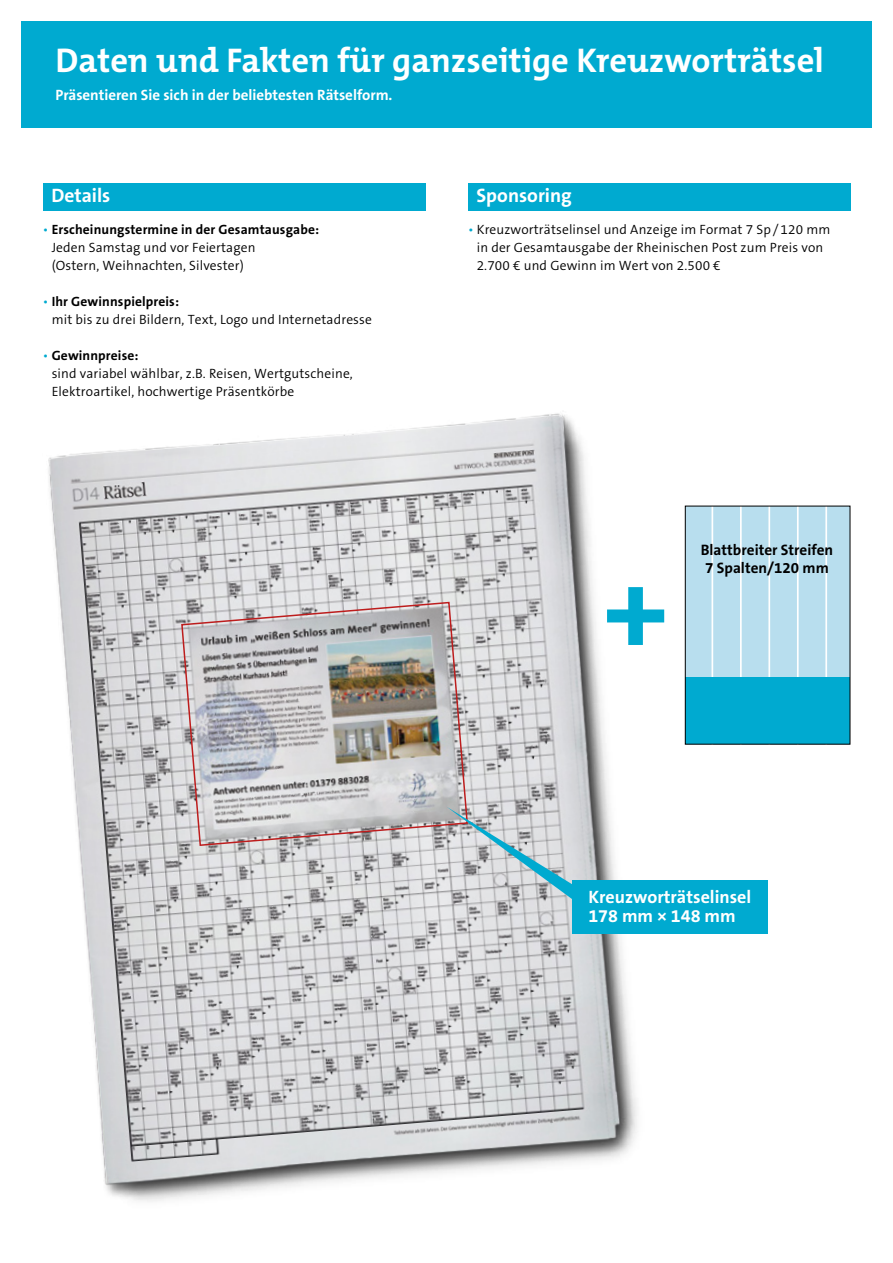
<style>
.page{position:relative;width:893px;height:1263px;background:#fff}
.page>*{position:absolute;margin:0;border:0;box-sizing:border-box;transform-origin:0 0}
.t1{font:700 121.05px "The Sans B W7";color:#00aad0}
.t2{font:700 34.5px "The Mix Os F";color:#fff}
.t3{font:700 19.5px "The Sans B W7";color:#fff}
.t4{font:700 18px/19.5px "The Sans B W7";color:#fff}
.t5{font:700 15.15px/18.1px "The Sans B W7";color:#000}
.t6{font:700 15px "The Sans B W7";color:#fff}
.t7{font:300 13.5px/18px "The Sans B W4";letter-spacing:.01em;color:#000}
.t8{font:700 13.5px "The Sans B W7";letter-spacing:.01em;color:#000}
.s1{font-family:"The Sans B W4";font-weight:300;color:#00aad0}
.s2{color:#00aad0}
</style>
<div class="page">
<div style="left:43px;top:183px;width:383px;height:27px;background:#00aad0"></div>
<div style="left:468px;top:183px;width:383px;height:27px;background:#00aad0"></div>
<div style="left:22px;top:21px;width:850px;height:107px;background:#00aad0"></div>
<img style="left:48px;top:413px;width:676px;height:789px">
<div style="left:685px;top:506px;width:165px;height:238px;background:#b8deee"></div>
<hr style="left:711px;top:506px;width:2px;height:238px;background:#fff">
<hr style="left:740px;top:506px;width:2px;height:238px;background:#fff">
<hr style="left:768px;top:506px;width:2px;height:238px;background:#fff">
<hr style="left:797px;top:506px;width:2px;height:238px;background:#fff">
<hr style="left:825px;top:506px;width:2px;height:238px;background:#fff">
<div style="left:685px;top:677px;width:165px;height:67px;background:#00aad0"></div>
<img style="left:180px;top:601px;width:289px;height:246px">
<div style="left:572px;top:881px;width:196px;height:53px;background:#00aad0"></div>
<svg style="left:446px;top:807px;width:135px;height:98px;background:#bbc9cf"></svg>
<h2 class="t2" style="left:56px;top:39px;width:770px">Daten und Fakten für ganzseitige Kreuzworträtsel</h2>
<p class="t6" style="left:56px;top:86px;width:338px">Präsentieren Sie sich in der beliebtesten Rätselform.</p>
<h3 class="t3" style="left:51px;top:183px;width:60px">Details</h3>
<h3 class="t3" style="left:476px;top:183px;width:97px">Sponsoring</h3>
<p class="t8" style="left:43px;top:221px;width:278px"><span class="s1">•</span> Erscheinungstermine in der Gesamtausgabe:</p>
<p class="t7" style="left:52px;top:239px;width:205px">Jeden Samstag und vor Feiertagen (Ostern, Weihnachten, Silvester)</p>
<p class="t8" style="left:43px;top:293px;width:138px"><span class="s1">•</span> Ihr Gewinnspielpreis:</p>
<p class="t7" style="left:52px;top:311px;width:322px">mit bis zu drei Bildern, Text, Logo und Internetadresse</p>
<p class="t8" style="left:43px;top:347px;width:97px"><span class="s1">•</span> Gewinnpreise:</p>
<p class="t7" style="left:52px;top:365px;width:303px">sind variabel wählbar, z.B. Reisen, Wertgutscheine,<br>Elektroartikel, hochwertige Präsentkörbe</p>
<p class="t7" style="left:477px;top:221px;width:355px;text-indent:-9px"><span class="s2">•</span> Kreuzworträtselinsel und Anzeige im Format 7 Sp / 120 mm in der Gesamtausgabe der Rheinischen Post zum Preis von<br>2.700 € und Gewinn im Wert von 2.500 €</p>
<h1 class="t1" style="left:602px;top:533px;width:68px">+</h1>
<p class="t5" style="left:701px;top:541px;width:134px">Blattbreiter Streifen<br>7 Spalten/120 mm</p>
<h3 class="t4" style="left:588px;top:887px;width:164px">Kreuzworträtselinsel<br>178 mm × 148 mm</h3>
</div>
